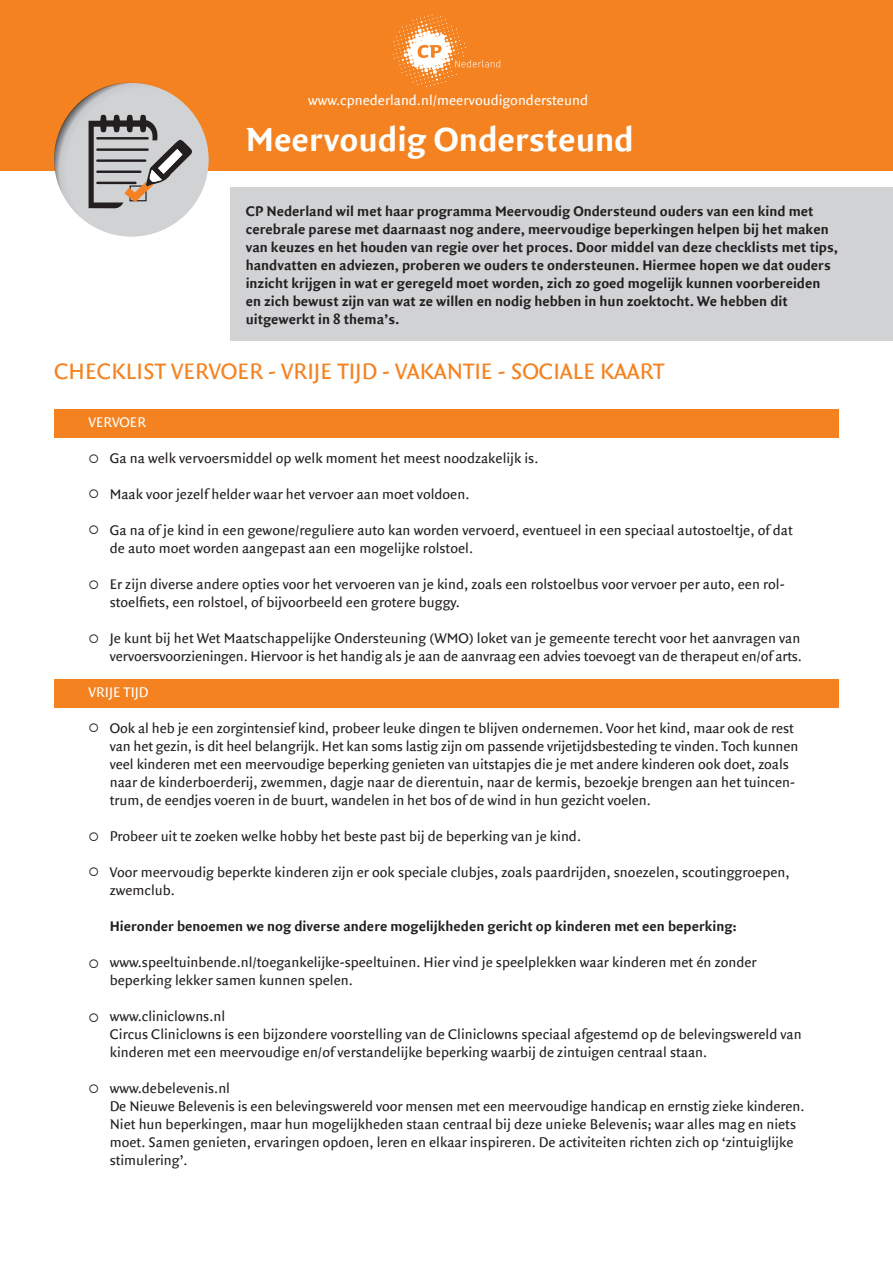
<style>
.page{position:relative;width:893px;height:1263px;background:#fff}
.page>*{position:absolute;margin:0;border:0;box-sizing:border-box;transform-origin:0 0}
.t1{font:700 36px "Quadraat Sans";color:#fff}
.t2{font:24px "Quadraat Sans";color:#f58220}
.t3{font:15px/18px "Quadraat Sans";color:#231f20}
.t4{font:700 15px/18px "Quadraat Sans";color:#231f20}
.t5{font:15px "Quadraat Sans";color:#fff}
</style>
<div class="page">
<div style="left:54px;top:409px;width:785px;height:28px;background:#f58220"></div>
<div style="left:54px;top:679px;width:785px;height:28px;background:#f58220"></div>
<div style="left:230px;top:187px;width:663px;height:154px;background:#d1d2d4"></div>
<div style="left:0;top:0;width:893px;height:170px;background:#f58220"></div>
<svg style="left:54px;top:82px;width:154px;height:154px"></svg>
<hr style="left:96px;top:137px;width:53px;height:2px;background:#231f20">
<hr style="left:96px;top:148px;width:53px;height:3px;background:#231f20">
<hr style="left:96px;top:159px;width:50px;height:3px;background:#231f20">
<hr style="left:96px;top:171px;width:45px;height:2px;background:#231f20">
<hr style="left:96px;top:182px;width:41px;height:2px;background:#231f20">
<svg style="left:393px;top:15px;width:107px;height:72px"></svg>
<p class="t5" style="left:308px;top:91px;width:281px">www.cpnederland.nl/meervoudigondersteund</p>
<h1 class="t1" style="left:246px;top:119px;width:390px">Meervoudig Ondersteund</h1>
<p class="t4" style="left:246px;top:202px;width:594px">CP Nederland wil met haar programma Meervoudig Ondersteund ouders van een kind met cerebrale parese met daarnaast nog andere, meervoudige beperkingen helpen bij het maken van keuzes en het houden van regie over het proces. Door middel van deze checklists met tips, handvatten en adviezen, proberen we ouders te ondersteunen. Hiermee hopen we dat ouders inzicht krijgen in wat er geregeld moet worden, zich zo goed mogelijk kunnen voorbereiden en zich bewust zijn van wat ze willen en nodig hebben in hun zoektocht. We hebben dit uitgewerkt in 8 thema’s.</p>
<h2 class="t2" style="left:54px;top:357px;width:612px">CHECKLIST VERVOER - VRIJE TIJD - VAKANTIE - SOCIALE KAART</h2>
<p class="t5" style="left:88px;top:414px;width:59px">VERVOER</p>
<p class="t3" style="left:110px;top:450px;width:430px">Ga na welk vervoersmiddel op welk moment het meest noodzakelijk is.</p>
<p class="t3" style="left:110px;top:486px;width:361px">Maak voor jezelf helder waar het vervoer aan moet voldoen.</p>
<p class="t3" style="left:110px;top:522px;width:685px">Ga na of je kind in een gewone/reguliere auto kan worden vervoerd, eventueel in een speciaal autostoeltje, of dat de auto moet worden aangepast aan een mogelijke rolstoel.</p>
<p class="t3" style="left:110px;top:576px;width:676px">Er zijn diverse andere opties voor het vervoeren van je kind, zoals een rolstoelbus voor vervoer per auto, een rol&shy;stoelfiets, een rolstoel, of bijvoorbeeld een grotere buggy.</p>
<p class="t3" style="left:110px;top:630px;width:694px">Je kunt bij het Wet Maatschappelijke Ondersteuning (WMO) loket van je gemeente terecht voor het aanvragen van vervoersvoorzieningen. Hiervoor is het handig als je aan de aanvraag een advies toevoegt van de therapeut en/of arts.</p>
<p class="t5" style="left:88px;top:684px;width:62px">VRIJE TIJD</p>
<p class="t3" style="left:110px;top:720px;width:690px">Ook al heb je een zorgintensief kind, probeer leuke dingen te blijven ondernemen. Voor het kind, maar ook de rest van het gezin, is dit heel belangrijk. Het kan soms lastig zijn om passende vrijetijdsbesteding te vinden. Toch kunnen veel kinderen met een meervoudige beperking genieten van uitstapjes die je met andere kinderen ook doet, zoals naar de kinderboerderij, zwemmen, dagje naar de dierentuin, naar de kermis, bezoekje brengen aan het tuincen&shy;trum, de eendjes voeren in de buurt, wandelen in het bos of de wind in hun gezicht voelen.</p>
<p class="t3" style="left:110px;top:828px;width:473px">Probeer uit te zoeken welke hobby het beste past bij de beperking van je kind.</p>
<p class="t3" style="left:110px;top:864px;width:681px">Voor meervoudig beperkte kinderen zijn er ook speciale clubjes, zoals paardrijden, snoezelen, scoutinggroepen, zwemclub.</p>
<p class="t4" style="left:110px;top:918px;width:629px">Hieronder benoemen we nog diverse andere mogelijkheden gericht op kinderen met een beperking:</p>
<p class="t3" style="left:110px;top:954px;width:648px">www.speeltuinbende.nl/toegankelijke-speeltuinen. Hier vind je speelplekken waar kinderen met én zonder beperking lekker samen kunnen spelen.</p>
<p class="t3" style="left:110px;top:1008px;width:693px">www.cliniclowns.nl<br>Circus Cliniclowns is een bijzondere voorstelling van de Cliniclowns speciaal afgestemd op de belevingswereld van kinderen met een meervoudige en/of verstandelijke beperking waarbij de zintuigen centraal staan.</p>
<p class="t3" style="left:110px;top:1080px;width:696px">www.debelevenis.nl<br>De Nieuwe Belevenis is een belevingswereld voor mensen met een meervoudige handicap en ernstig zieke kinderen.<br>Niet hun beperkingen, maar hun mogelijkheden staan centraal bij deze unieke Belevenis; waar alles mag en niets moet. Samen genieten, ervaringen opdoen, leren en elkaar inspireren. De activiteiten richten zich op ‘zintuiglijke stimulering’.</p>
</div>
